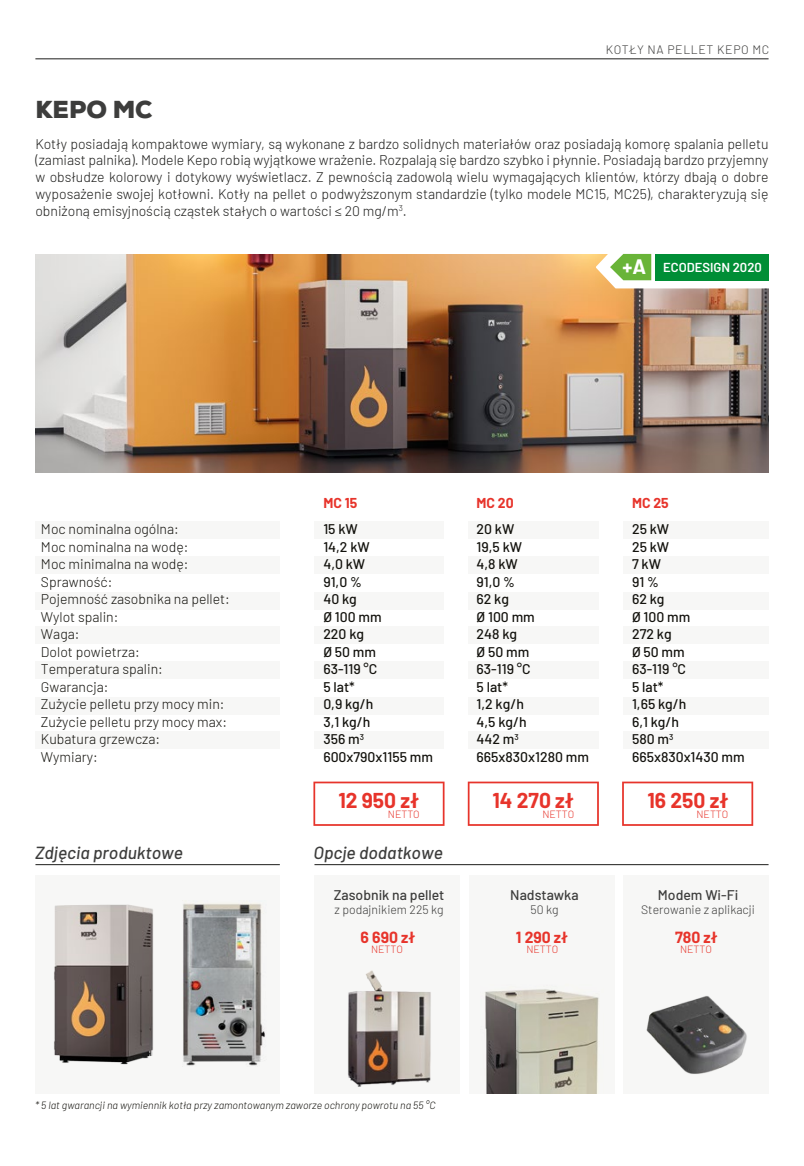
<style>
.page{position:relative;width:804px;height:1166px;background:#fff}
.page>*{position:absolute;margin:0;border:0;box-sizing:border-box;transform-origin:0 0}
.t1{font:900 24.5px "Nexa";color:#3d3d3c}
.t2{font:700 21px "Barlow";color:#e7342b}
.t3{font:italic 500 17.5px "Barlow";color:#3d3d3c}
.t4{font:700 15.75px "Barlow";color:#e7342b}
.t5{font:300 14px/16.8px "Barlow";color:#1d1d1b;text-align:justify}
.t6{font:500 14px/17.5px "Barlow";color:#13120d}
.t7{font:300 14px/17.5px "Barlow";color:#13120d}
.t8{font:500 14px "Barlow";color:#3d3d3c}
.t9{font:700 14px "Barlow";color:#e7342b}
.t10{font:600 12.95px "Barlow";color:#fff}
.t11{font:300 12.25px "Barlow";color:#3d3d3c}
.t12{font:300 12.25px "Barlow";letter-spacing:.05em;color:#3d3d3c}
.t13{font:italic 300 10.5px "Barlow";color:#13120d}
.t14{font:300 10.5px "Barlow";color:#e7342b}
.s1{font-weight:700;font-size:20.47px}
</style>
<div class="page">
<div style="left:35px;top:875px;width:245px;height:218px;background:#f7f7f6"></div>
<img style="left:35px;top:254px;width:733px;height:219px">
<div style="left:35px;top:521px;width:733px;height:17px;background:#f7f7f6"></div>
<div style="left:35px;top:556px;width:733px;height:18px;background:#f7f7f6"></div>
<div style="left:35px;top:592px;width:733px;height:17px;background:#f7f7f6"></div>
<div style="left:35px;top:626px;width:733px;height:18px;background:#f7f7f6"></div>
<div style="left:35px;top:661px;width:733px;height:18px;background:#f7f7f6"></div>
<div style="left:35px;top:697px;width:733px;height:17px;background:#f7f7f6"></div>
<div style="left:35px;top:732px;width:733px;height:17px;background:#f7f7f6"></div>
<hr style="left:35px;top:59px;width:733px;height:1px;background:#1d1d1b">
<div style="left:314px;top:875px;width:145px;height:218px;background:#f7f7f6"></div>
<div style="left:469px;top:875px;width:145px;height:218px;background:#f7f7f6"></div>
<div style="left:623px;top:875px;width:145px;height:218px;background:#f7f7f6"></div>
<div style="left:280px;top:493px;width:33px;height:261px;background:#fff"></div>
<div style="left:444px;top:493px;width:24px;height:263px;background:#fff"></div>
<div style="left:599px;top:493px;width:23px;height:263px;background:#fff"></div>
<svg style="left:596px;top:253px;width:173px;height:35px"></svg>
<div style="left:655px;top:254px;width:113px;height:26px;background:#008e36"></div>
<hr style="left:314px;top:864px;width:454px;height:1px;background:#1d1d1b">
<hr style="left:35px;top:864px;width:245px;height:1px;background:#1d1d1b">
<svg style="left:313px;top:781px;width:131px;height:45px"></svg>
<svg style="left:468px;top:781px;width:131px;height:45px"></svg>
<svg style="left:622px;top:781px;width:131px;height:45px"></svg>
<img style="left:485px;top:989px;width:114px;height:104px">
<img style="left:348px;top:970px;width:83px;height:117px">
<img style="left:54px;top:904px;width:100px;height:161px">
<img style="left:183px;top:903px;width:83px;height:163px">
<img style="left:646px;top:996px;width:101px;height:78px">
<h1 class="t1" style="left:35px;top:94px;width:119px">KEPO MC</h1>
<p class="t12" style="left:606px;top:41px;width:165px">KOTŁY NA PELLET KEPO MC</p>
<p class="t5" style="left:35px;top:134px;width:734px">Kotły posiadają kompaktowe wymiary, są wykonane z bardzo solidnych materiałów oraz posiadają komorę spalania pelletu (zamiast palnika). Modele Kepo robią wyjątkowe wrażenie. Rozpalają się bardzo szybko i płynnie. Posiadają bardzo przyjemny w obsłudze kolorowy i dotykowy wyświetlacz. Z pewnością zadowolą wielu wymagających klientów, którzy dbają o dobre wyposażenie swojej kotłowni. Kotły na pellet o podwyższonym standardzie (tylko modele MC15, MC25), charakteryzują się obniżoną emisyjnością cząstek stałych o wartości ≤ 20 mg/m<sup>3</sup>.</p>
<p class="t9" style="left:323px;top:492px;width:35px">MC 15</p>
<p class="t10" style="left:622px;top:258px;width:141px"><span class="s1">+A</span> ECODESIGN 2020</p>
<p class="t9" style="left:476px;top:492px;width:39px">MC 20</p>
<p class="t9" style="left:632px;top:492px;width:38px">MC 25</p>
<p class="t7" style="left:41px;top:520px;width:190px">Moc nominalna ogólna:<br>Moc nominalna na wodę:<br>Moc minimalna na wodę:<br>Sprawność:<br>Pojemność zasobnika na pellet:<br>Wylot spalin:<br>Waga:<br>Dolot powietrza:<br>Temperatura spalin:<br>Gwarancja:<br>Zużycie pelletu przy mocy min:<br>Zużycie pelletu przy mocy max:<br>Kubatura grzewcza:<br>Wymiary:</p>
<p class="t6" style="left:323px;top:519px;width:111px">15 kW<br>14,2 kW<br>4,0 kW<br>91,0 %<br>40 kg<br>Ø 100 mm<br>220 kg<br>Ø 50 mm<br>63-119 °C<br>5 lat*<br>0,9 kg/h<br>3,1 kg/h<br>356 m<sup>3<br></sup>600x790x1155 mm</p>
<p class="t6" style="left:476px;top:519px;width:114px">20 kW<br>19,5 kW<br>4,8 kW<br>91,0 %<br>62 kg<br>Ø 100 mm<br>248 kg<br>Ø 50 mm<br>63-119 °C<br>5 lat*<br>1,2 kg/h<br>4,5 kg/h<br>442 m<sup>3<br></sup>665x830x1280 mm</p>
<p class="t6" style="left:632px;top:519px;width:114px">25 kW<br>25 kW<br>7 kW<br>91 %<br>62 kg<br>Ø 100 mm<br>272 kg<br>Ø 50 mm<br>63-119 °C<br>5 lat*<br>1,65 kg/h<br>6,1 kg/h<br>580 m<sup>3<br></sup>665x830x1430 mm</p>
<p class="t3" style="left:35px;top:839px;width:149px">Zdjęcia produktowe</p>
<h2 class="t2" style="left:338px;top:785px;width:82px">12 950 zł</h2>
<p class="t14" style="left:388px;top:807px;width:33px">NETTO</p>
<h2 class="t2" style="left:492px;top:785px;width:83px">14 270 zł</h2>
<p class="t14" style="left:542px;top:807px;width:33px">NETTO</p>
<p class="t3" style="left:313px;top:839px;width:131px">Opcje dodatkowe</p>
<p class="t8" style="left:334px;top:884px;width:112px">Zasobnik na pellet</p>
<p class="t11" style="left:334px;top:900px;width:111px">z podajnikiem 225 kg</p>
<p class="t8" style="left:510px;top:884px;width:70px">Nadstawka</p>
<p class="t11" style="left:530px;top:900px;width:30px">50 kg</p>
<p class="t4" style="left:360px;top:926px;width:56px">6 690 zł</p>
<p class="t14" style="left:371px;top:942px;width:33px">NETTO</p>
<p class="t4" style="left:516px;top:926px;width:54px">1 290 zł</p>
<p class="t14" style="left:526px;top:942px;width:33px">NETTO</p>
<p class="t13" style="left:35px;top:1097px;width:402px">* 5 lat gwarancji na wymiennik kotła przy zamontowanym zaworze ochrony powrotu na 55 °C</p>
<h2 class="t2" style="left:647px;top:785px;width:82px">16 250 zł</h2>
<p class="t14" style="left:696px;top:807px;width:33px">NETTO</p>
<p class="t8" style="left:658px;top:884px;width:82px">Modem Wi-Fi</p>
<p class="t11" style="left:641px;top:900px;width:115px">Sterowanie z aplikacji</p>
<p class="t4" style="left:675px;top:926px;width:44px">780 zł</p>
<p class="t14" style="left:680px;top:942px;width:33px">NETTO</p>
</div>
